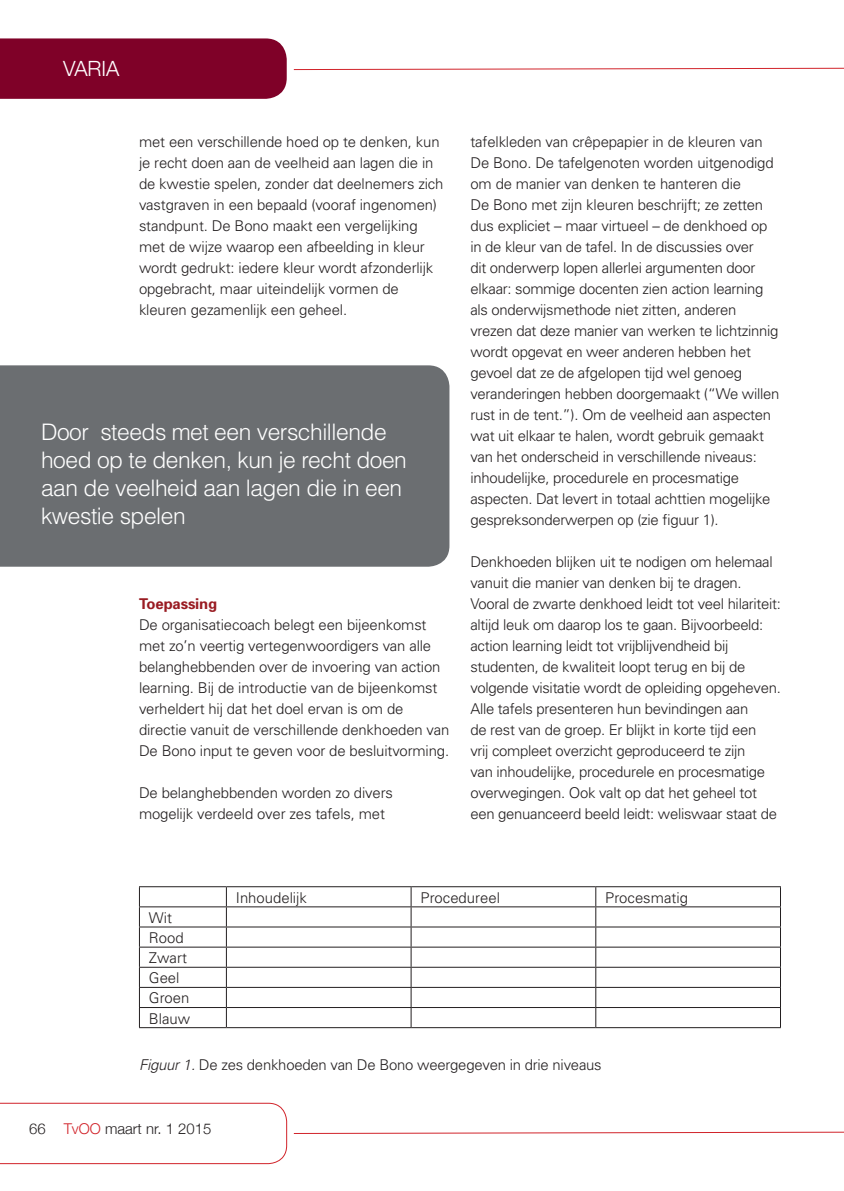
<style>
.page{position:relative;width:844px;height:1191px;background:#fff}
.page>*{position:absolute;margin:0;border:0;box-sizing:border-box;transform-origin:0 0}
.t1{font:300 22.75px/28px "Helvetica";letter-spacing:-.02em;color:#fff}
.t2{font:300 21px "Helvetica Neue";color:#fff}
.t3{font:300 14.88px/21px "Univers";letter-spacing:-.02em;color:#231f20}
.t4{font:300 14.88px/20.1px "Univers";color:#231f20}
.t5{font:300 14.88px "Helvetica Neue";color:#231f20}
.t6{font:700 14.88px "Univers";letter-spacing:-.01em;color:#991b22}
.s1{font-style:italic}
.s2{color:#d1232a}
</style>
<div class="page">
<div style="left:0;top:38px;width:287px;height:61px;background:#7f0128"></div>
<svg style="left:293px;top:67px;width:550px;height:3px"></svg>
<svg style="left:293px;top:1131px;width:550px;height:3px"></svg>
<svg style="left:0;top:1102px;width:287px;height:62px"></svg>
<hr style="left:139px;top:886px;width:87px;height:1px;background:#231f20">
<hr style="left:226px;top:886px;width:185px;height:1px;background:#231f20">
<hr style="left:411px;top:886px;width:184px;height:1px;background:#231f20">
<hr style="left:595px;top:886px;width:185px;height:1px;background:#231f20">
<hr style="left:139px;top:906px;width:87px;height:1px;background:#231f20">
<hr style="left:226px;top:906px;width:185px;height:1px;background:#231f20">
<hr style="left:411px;top:906px;width:184px;height:1px;background:#231f20">
<hr style="left:595px;top:906px;width:185px;height:1px;background:#231f20">
<hr style="left:139px;top:926px;width:87px;height:1px;background:#231f20">
<hr style="left:226px;top:926px;width:185px;height:1px;background:#231f20">
<hr style="left:411px;top:926px;width:184px;height:1px;background:#231f20">
<hr style="left:595px;top:926px;width:185px;height:1px;background:#231f20">
<hr style="left:139px;top:946px;width:87px;height:1px;background:#231f20">
<hr style="left:226px;top:946px;width:185px;height:1px;background:#231f20">
<hr style="left:411px;top:946px;width:184px;height:1px;background:#231f20">
<hr style="left:595px;top:946px;width:185px;height:1px;background:#231f20">
<hr style="left:139px;top:966px;width:87px;height:1px;background:#231f20">
<hr style="left:226px;top:966px;width:185px;height:1px;background:#231f20">
<hr style="left:411px;top:966px;width:184px;height:1px;background:#231f20">
<hr style="left:595px;top:966px;width:185px;height:1px;background:#231f20">
<hr style="left:139px;top:987px;width:87px;height:1px;background:#231f20">
<hr style="left:226px;top:987px;width:185px;height:1px;background:#231f20">
<hr style="left:411px;top:987px;width:184px;height:1px;background:#231f20">
<hr style="left:595px;top:987px;width:185px;height:1px;background:#231f20">
<hr style="left:139px;top:1007px;width:87px;height:1px;background:#231f20">
<svg style="left:139px;top:887px;width:1px;height:140px"></svg>
<hr style="left:226px;top:1007px;width:185px;height:1px;background:#231f20">
<svg style="left:226px;top:887px;width:1px;height:140px"></svg>
<hr style="left:411px;top:1007px;width:184px;height:1px;background:#231f20">
<svg style="left:410px;top:887px;width:1px;height:140px"></svg>
<hr style="left:595px;top:1007px;width:185px;height:1px;background:#231f20">
<svg style="left:595px;top:887px;width:1px;height:140px"></svg>
<hr style="left:139px;top:1027px;width:87px;height:1px;background:#231f20">
<hr style="left:226px;top:1027px;width:185px;height:1px;background:#231f20">
<hr style="left:411px;top:1027px;width:184px;height:1px;background:#231f20">
<hr style="left:595px;top:1027px;width:185px;height:1px;background:#231f20">
<div style="left:0;top:365px;width:449px;height:201px;background:#6b6e71"></div>
<h2 class="t2" style="left:63px;top:55px;width:58px">VARIA</h2>
<p class="t3" style="left:139px;top:131px;width:306px">met een verschillende hoed op te denken, kun je recht doen aan de veelheid aan lagen die in de kwestie spelen, zonder dat deelnemers zich vastgraven in een bepaald (vooraf ingenomen) standpunt. De Bono maakt een vergelijking met de wijze waarop een afbeelding in kleur wordt gedrukt: iedere kleur wordt afzonderlijk opgebracht, maar uiteindelijk vormen de kleuren gezamenlijk een geheel.</p>
<h1 class="t1" style="left:41px;top:417px;width:367px">Door steeds met een verschillende hoed op te denken, kun je recht doen aan de veelheid aan lagen die in een kwestie spelen</h1>
<p class="t6" style="left:139px;top:594px;width:80px">Toepassing</p>
<p class="t3" style="left:139px;top:614px;width:312px">De organisatiecoach belegt een bijeenkomst met zo’n veertig vertegenwoordigers van alle belanghebbenden over de invoering van action learning. Bij de introductie van de bijeenkomst verheldert hij dat het doel ervan is om de directie vanuit de verschillende denkhoeden van De Bono input te geven voor de besluitvorming.</p>
<p class="t3" style="left:139px;top:782px;width:255px">De belanghebbenden worden zo divers mogelijk verdeeld over zes tafels, met</p>
<p class="t3" style="left:470px;top:131px;width:310px">tafelkleden van crêpepapier in de kleuren van De Bono. De tafelgenoten worden uitgenodigd om de manier van denken te hanteren die<br>De Bono met zijn kleuren beschrijft; ze zetten dus expliciet – maar virtueel – de denkhoed op in de kleur van de tafel. In de discussies over<br>dit onderwerp lopen allerlei argumenten door elkaar: sommige docenten zien action learning als onderwijsmethode niet zitten, anderen vrezen dat deze manier van werken te lichtzinnig wordt opgevat en weer anderen hebben het gevoel dat ze de afgelopen tijd wel genoeg veranderingen hebben doorgemaakt (“We willen rust in de tent.”). Om de veelheid aan aspecten wat uit elkaar te halen, wordt gebruik gemaakt van het onderscheid in verschillende niveaus: inhoudelijke, procedurele en procesmatige aspecten. Dat levert in totaal achttien mogelijke gespreksonderwerpen op (zie figuur 1).</p>
<p class="t3" style="left:470px;top:551px;width:312px">Denkhoeden blijken uit te nodigen om helemaal vanuit die manier van denken bij te dragen.<br>Vooral de zwarte denkhoed leidt tot veel hilariteit: altijd leuk om daarop los te gaan. Bijvoorbeeld: action learning leidt tot vrijblijvendheid bij studenten, de kwaliteit loopt terug en bij de volgende visitatie wordt de opleiding opgeheven.<br>Alle tafels presenteren hun bevindingen aan<br>de rest van de groep. Er blijkt in korte tijd een<br>vrij compleet overzicht geproduceerd te zijn<br>van inhoudelijke, procedurele en procesmatige overwegingen. Ook valt op dat het geheel tot een genuanceerd beeld leidt: weliswaar staat de</p>
<p class="t4" style="left:236px;top:887px;width:73px">Inhoudelijk</p>
<p class="t4" style="left:420px;top:887px;width:81px">Procedureel</p>
<p class="t4" style="left:605px;top:887px;width:84px">Procesmatig</p>
<p class="t4" style="left:149px;top:907px;width:43px">Wit<br>Rood<br>Zwart<br>Geel<br>Groen<br>Blauw</p>
<p class="t3" style="left:139px;top:1054px;width:464px"><span class="s1">Figuur 1.</span> De zes denkhoeden van De Bono weergegeven in drie niveaus</p>
<p class="t5" style="left:29px;top:1120px;width:183px">66 <span class="s2">TvOO</span> maart nr. 1 2015</p>
</div>
